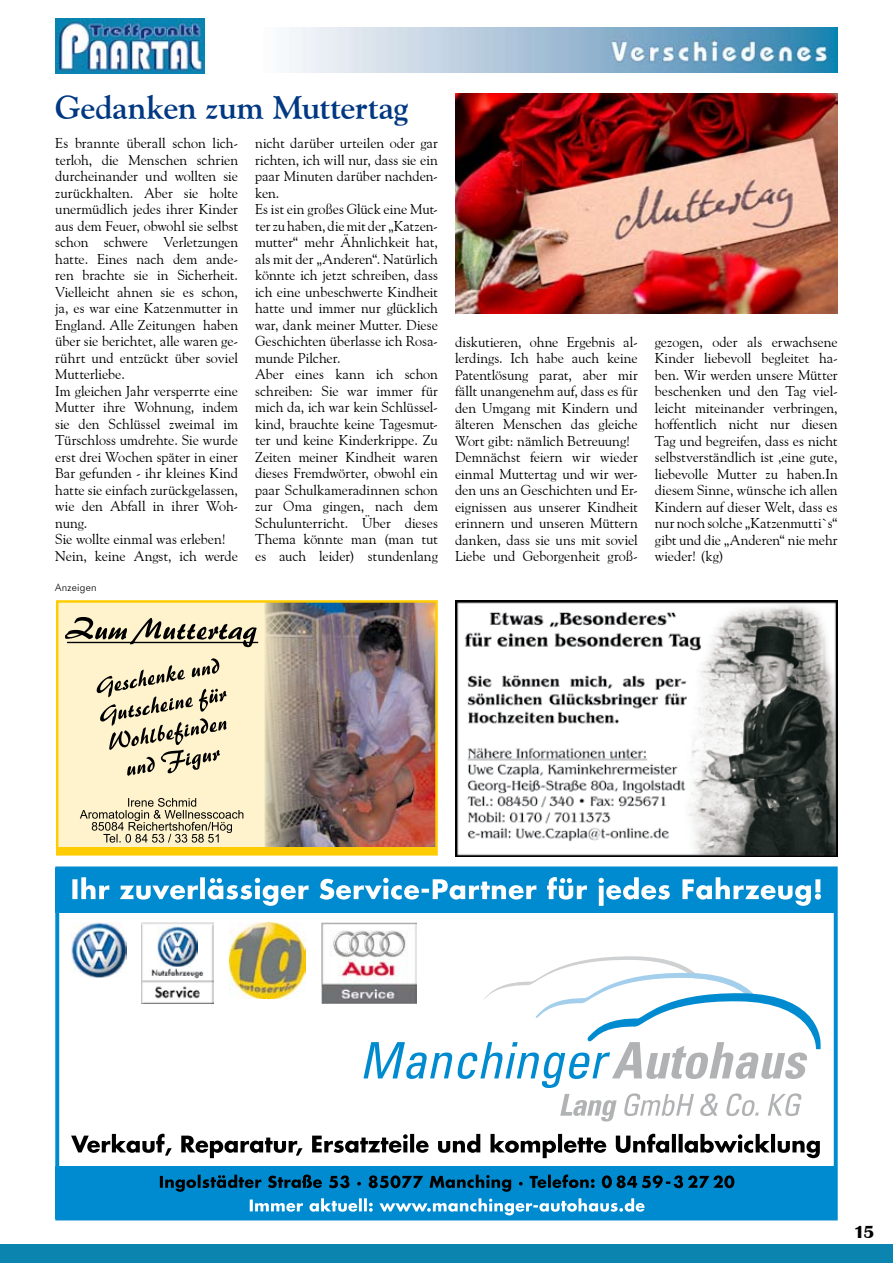
<style>
.page{position:relative;width:893px;height:1263px;background:#fff}
.page>*{position:absolute;margin:0;border:0;box-sizing:border-box;transform-origin:0 0}
.t1{font:700 33px "Goudy Old Style BT";letter-spacing:-.01em;color:#003882}
.t2{font:700 18px "Britannic";color:#000}
.t3{font:14.25px/16.5px "Goudy Old Style BT";letter-spacing:-.005em;color:#000}
.t4{font:300 10.5px "Futura BT";letter-spacing:.02em;color:#000}
</style>
<div class="page">
<img style="left:55px;top:19px;width:149px;height:54px">
<div style="left:0;top:1243px;width:893px;height:20px;background:#0b84af"></div>
<img style="left:289px;top:28px;width:549px;height:45px">
<div style="left:57px;top:601px;width:379px;height:253px;background:#fef3cd"></div>
<img style="left:264px;top:603px;width:171px;height:244px">
<div style="left:56px;top:600px;width:382px;height:255px;border:2px solid #fecc00"></div>
<div style="left:58px;top:847px;width:378px;height:7px;background:#fecc00"></div>
<svg style="left:80px;top:798px;width:163px;height:45px"></svg>
<svg style="left:97px;top:658px;width:130px;height:118px"></svg>
<svg style="left:65px;top:617px;width:193px;height:30px"></svg>
<svg style="left:363px;top:956px;width:458px;height:165px"></svg>
<div style="left:55px;top:866px;width:783px;height:354px;border:4px solid #008bd0"></div>
<div style="left:56px;top:868px;width:781px;height:45px;background:#008bd0"></div>
<div style="left:56px;top:1165px;width:781px;height:53px;background:#008bd0"></div>
<svg style="left:72px;top:877px;width:749px;height:29px"></svg>
<svg style="left:250px;top:1198px;width:395px;height:17px"></svg>
<svg style="left:160px;top:1174px;width:574px;height:18px"></svg>
<svg style="left:71px;top:1134px;width:749px;height:24px"></svg>
<img style="left:230px;top:922px;width:76px;height:76px">
<img style="left:141px;top:922px;width:72px;height:82px">
<img style="left:158px;top:926px;width:40px;height:40px">
<img style="left:71px;top:922px;width:56px;height:55px">
<img style="left:321px;top:922px;width:96px;height:82px">
<img style="left:455px;top:94px;width:383px;height:220px">
<img style="left:455px;top:600px;width:383px;height:256px">
<h1 class="t1" style="left:55px;top:87px;width:355px">Gedanken zum Muttertag</h1>
<p class="t3" style="left:55px;top:135px;width:184px">Es brannte überall schon lich&shy;terloh, die Menschen schrien durcheinander und wollten sie zurückhalten. Aber sie holte unermüdlich jedes ihrer Kinder aus dem Feuer, obwohl sie selbst schon schwere Verletzungen hatte. Eines nach dem ande&shy;ren brachte sie in Sicherheit.<br>Vielleicht ahnen sie es schon, ja, es war eine Katzenmutter in<br>England. Alle Zeitungen haben über sie berichtet, alle waren ge&shy;rührt und entzückt über soviel<br>Mutterliebe.<br>Im gleichen Jahr versperrte eine<br>Mutter ihre Wohnung, indem sie den Schlüssel zweimal im<br>Türschloss umdrehte. Sie wurde erst drei Wochen später in einer<br>Bar gefunden - ihr kleines Kind hatte sie einfach zurückgelassen, wie den Abfall in ihrer Woh&shy;nung.<br>Sie wollte einmal was erleben!<br>Nein, keine Angst, ich werde</p>
<p class="t3" style="left:255px;top:135px;width:184px">nicht darüber urteilen oder gar richten, ich will nur, dass sie ein paar Minuten darüber nachden&shy;ken.<br>Es ist ein großes Glück eine Mut&shy;ter zu haben, die mit der „Katzen&shy;mutter“ mehr Ähnlichkeit hat, als mit der „Anderen“. Natürlich könnte ich jetzt schreiben, dass ich eine unbeschwerte Kindheit hatte und immer nur glücklich war, dank meiner Mutter. Diese<br>Geschichten überlasse ich Rosa&shy;munde Pilcher.<br>Aber eines kann ich schon schreiben: Sie war immer für mich da, ich war kein Schlüssel&shy;kind, brauchte keine Tagesmut&shy;ter und keine Kinderkrippe. Zu<br>Zeiten meiner Kindheit waren dieses Fremdwörter, obwohl ein paar Schulkameradinnen schon zur Oma gingen, nach dem<br>Schulunterricht. Über dieses<br>Thema könnte man (man tut es auch leider) stundenlang</p>
<p class="t4" style="left:55px;top:581px;width:43px">Anzeigen</p>
<p class="t3" style="left:455px;top:333px;width:184px">diskutieren, ohne Ergebnis al&shy;lerdings. Ich habe auch keine<br>Patentlösung parat, aber mir fällt unangenehm auf, dass es für den Umgang mit Kindern und älteren Menschen das gleiche<br>Wort gibt: nämlich Betreuung!<br>Demnächst feiern wir wieder einmal Muttertag und wir wer&shy;den uns an Geschichten und Er&shy;eignissen aus unserer Kindheit erinnern und unseren Müttern danken, dass sie uns mit soviel<br>Liebe und Geborgenheit groß-</p>
<p class="t3" style="left:655px;top:333px;width:184px;text-align:justify">gezogen, oder als erwachsene Kinder liebevoll begleitet ha&shy;ben. Wir werden unsere Mütter beschenken und den Tag viel&shy;leicht miteinander verbringen, hoffentlich nicht nur diesen Tag und begreifen, dass es nicht selbstverständlich ist ,eine gute, liebevolle Mutter zu haben.In diesem Sinne, wünsche ich allen Kindern auf dieser Welt, dass es nur noch solche „Katzenmutti`s“ gibt und die „Anderen“ nie mehr wieder! (kg)</p>
<p class="t2" style="left:854px;top:1222px;width:10px">15</p>
</div>
